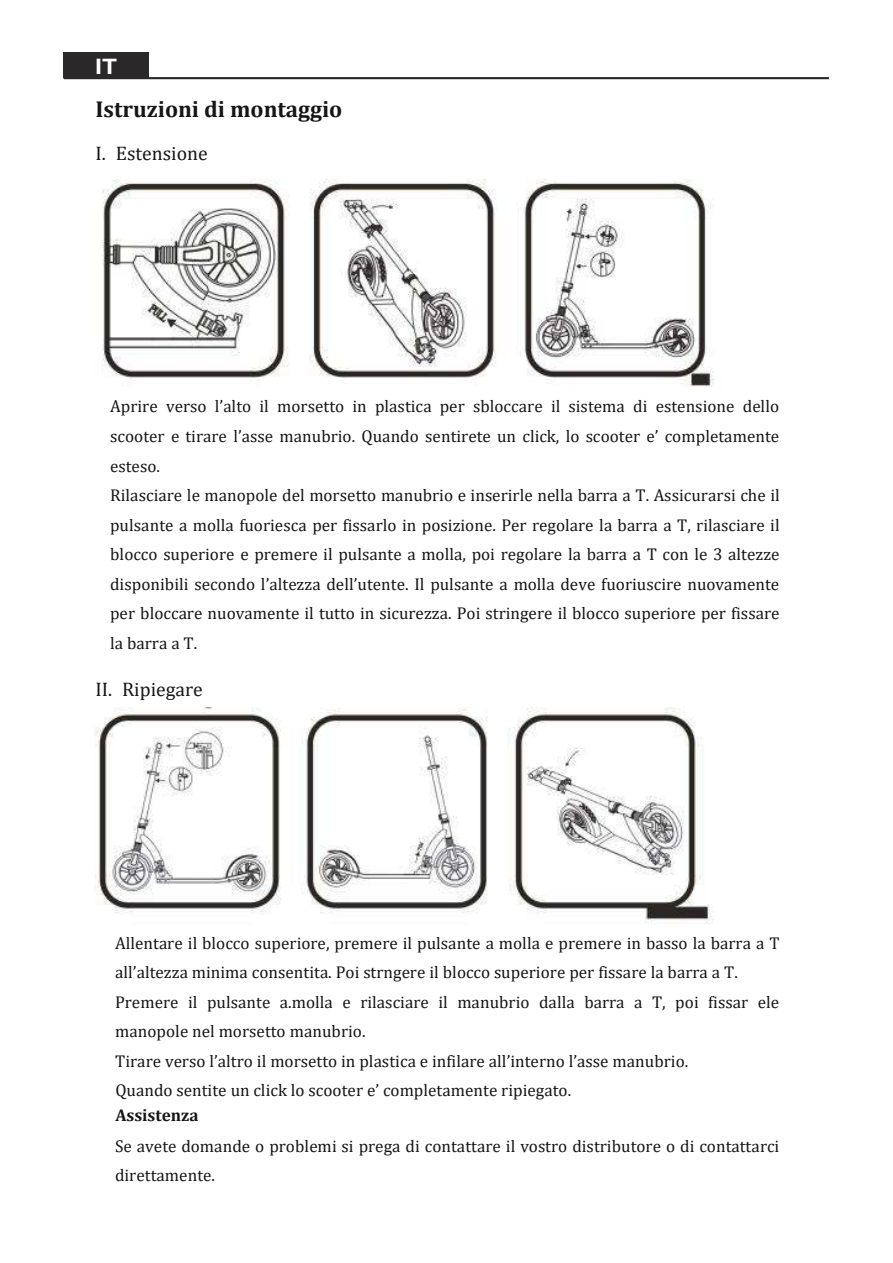
<style>
.page{position:relative;width:893px;height:1263px;background:#fff}
.page>*{position:absolute;margin:0;border:0;box-sizing:border-box;transform-origin:0 0}
.t1{font:700 23.1px "Cambria";color:#151615}
.t2{font:700 21.3px "Arial";color:#fff;scale:1.16 1}
.t3{font:19.65px "Cambria";color:#151615}
.t4{font:17.1px/29.5px "Cambria";color:#151615}
.t5{font:700 17.1px "Cambria";color:#151615}
</style>
<div class="page">
<hr style="left:64px;top:77px;width:765px;height:2px;background:#2b2829">
<div style="left:64px;top:53px;width:85px;height:25px;background:#2b2829"></div>
<img style="left:102px;top:180px;width:612px;height:207px">
<img style="left:94px;top:708px;width:620px;height:217px">
<p class="t2" style="left:95px;top:58px;width:20px">IT</p>
<h1 class="t1" style="left:95px;top:101px;width:248px">Istruzioni di montaggio</h1>
<p class="t3" style="left:95px;top:144px;width:114px">I. Estensione</p>
<p class="t4" style="left:110px;top:392px;width:671px">Aprire verso l’alto il morsetto in plastica per sbloccare il sistema di estensione dello scooter e tirare l’asse manubrio. Quando sentirete un click, lo scooter e’ completamente esteso.<br>Rilasciare le manopole del morsetto manubrio e inserirle nella barra a T. Assicurarsi che il pulsante a molla fuoriesca per fissarlo in posizione. Per regolare la barra a T, rilasciare il blocco superiore e premere il pulsante a molla, poi regolare la barra a T con le 3 altezze disponibili secondo l’altezza dell’utente. Il pulsante a molla deve fuoriuscire nuovamente per bloccare nuovamente il tutto in sicurezza. Poi stringere il blocco superiore per fissare la barra a T.</p>
<p class="t3" style="left:95px;top:679px;width:109px">II. Ripiegare</p>
<p class="t4" style="left:115px;top:929px;width:666px">Allentare il blocco superiore, premere il pulsante a molla e premere in basso la barra a T all’altezza minima consentita. Poi strngere il blocco superiore per fissare la barra a T.<br>Premere il pulsante a.molla e rilasciare il manubrio dalla barra a T, poi fissar ele manopole nel morsetto manubrio.<br>Tirare verso l’altro il morsetto in plastica e infilare all’interno l’asse manubrio.<br>Quando sentite un click lo scooter e’ completamente ripiegato.</p>
<p class="t5" style="left:115px;top:1109px;width:85px">Assistenza</p>
<p class="t4" style="left:115px;top:1131px;width:666px">Se avete domande o problemi si prega di contattare il vostro distributore o di contattarci direttamente.</p>
</div>
